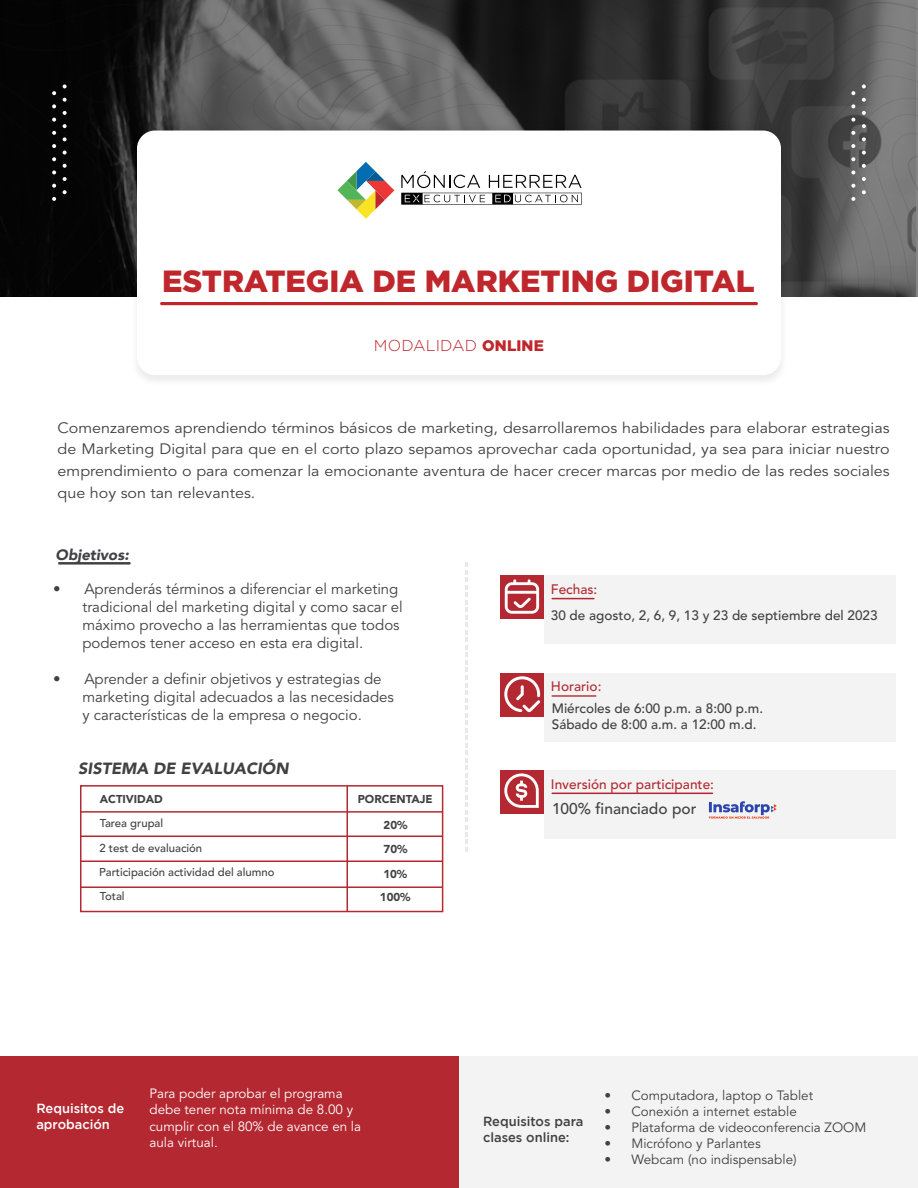
<style>
.page{position:relative;width:918px;height:1188px;background:#fff}
.page>*{position:absolute;margin:0;border:0;box-sizing:border-box;transform-origin:0 0}
.t1{font:900 30.6px "Gotham";color:#bf272c}
.t2{font:italic 900 16.2px "Avenir";color:#414042}
.t3{font:300 15.75px "Gotham";letter-spacing:.01em;color:#bf272c}
.t4{font:500 15.6px "Avenir";color:#414042}
.t5{font:15px/21.6px "Avenir";color:#414042;text-align:justify;scale:1.07 1}
.t6{font:15px/18px "Avenir";color:#414042}
.t7{font:italic 900 15px "Avenir";color:#414042}
.t8{font:500 13.65px "Avenir";color:#b42931}
.t9{font:500 13.5px/16.2px "Avenir";color:#414042}
.t10{font:13.35px "Avenir";color:#414042}
.t11{font:13.35px/16px "Avenir";color:#fff}
.t12{font:500 13.2px/15.8px "Gotham";color:#414042}
.t13{font:500 13.2px/15.8px "Gotham";color:#fff}
.t14{font:500 11.4px/24.8px "Avenir";color:#414042}
.t15{font:900 11.4px/23.7px "Avenir";color:#414042}
.s1{font-weight:900;font-size:15.15px}
</style>
<div class="page">
<svg style="left:465px;top:563px;width:2px;height:288px"></svg>
<div style="left:500px;top:575px;width:44px;height:44px;background:#b42931"></div>
<div style="left:544px;top:575px;width:351px;height:69px;background:#f3f3f3"></div>
<div style="left:500px;top:673px;width:44px;height:43px;background:#b42931"></div>
<div style="left:544px;top:673px;width:351px;height:68px;background:#f3f3f3"></div>
<div style="left:500px;top:770px;width:44px;height:44px;background:#b42931"></div>
<div style="left:544px;top:770px;width:351px;height:69px;background:#f3f3f3"></div>
<hr style="left:552px;top:598px;width:43px;height:1px;background:#b42931">
<hr style="left:552px;top:695px;width:44px;height:2px;background:#b42931">
<hr style="left:552px;top:793px;width:161px;height:1px;background:#b42931">
<svg style="left:505px;top:579px;width:34px;height:35px"></svg>
<svg style="left:504px;top:676px;width:36px;height:36px"></svg>
<svg style="left:504px;top:773px;width:35px;height:35px"></svg>
<hr style="left:58px;top:562px;width:73px;height:3px;background:#414042">
<div style="left:0;top:1056px;width:918px;height:132px;background:#f3f3f3"></div>
<div style="left:0;top:1056px;width:459px;height:132px;background:#b42931"></div>
<svg style="left:0;top:0;width:918px;height:297px"></svg>
<hr style="left:160px;top:302px;width:598px;height:3px;background:#bf272c">
<div style="left:80px;top:785px;width:363px;height:127px;border:2px solid #b42931"></div>
<hr style="left:81px;top:811px;width:362px;height:2px;background:#b42931">
<hr style="left:80px;top:836px;width:362px;height:1px;background:#b42931">
<hr style="left:81px;top:861px;width:362px;height:1px;background:#b42931">
<hr style="left:80px;top:886px;width:362px;height:2px;background:#b42931">
<hr style="left:347px;top:786px;width:1px;height:126px;background:#b42931">
<svg style="left:709px;top:801px;width:68px;height:18px"></svg>
<h1 class="t1" style="left:162px;top:263px;width:594px">ESTRATEGIA DE MARKETING DIGITAL</h1>
<p class="t3" style="left:374px;top:337px;width:171px">MODALIDAD <span class="s1">ONLINE</span></p>
<p class="t5" style="left:58px;top:417px;width:779px">Comenzaremos aprendiendo términos básicos de marketing, desarrollaremos habilidades para elaborar estrategias de Marketing Digital para que en el corto plazo sepamos aprovechar cada oportunidad, ya sea para iniciar nuestro emprendimiento o para comenzar la emocionante aventura de hacer crecer marcas por medio de las redes sociales que hoy son tan relevantes.</p>
<p class="t7" style="left:56px;top:542px;width:75px">Objetivos:</p>
<p class="t6" style="left:82px;top:581px;width:322px;text-indent:-29px">• Aprenderás términos a diferenciar el marketing tradicional del marketing digital y como sacar el máximo provecho a las herramientas que todos podemos tener acceso en esta era digital.</p>
<p class="t6" style="left:82px;top:671px;width:313px;text-indent:-29px">• Aprender a definir objetivos y estrategias de marketing digital adecuados a las necesidades y características de la empresa o negocio.</p>
<p class="t2" style="left:78px;top:755px;width:212px">SISTEMA DE EVALUACIÓN</p>
<p class="t15" style="left:100px;top:788px;width:65px">ACTIVIDAD</p>
<p class="t15" style="left:358px;top:788px;width:76px">PORCENTAJE</p>
<p class="t15" style="left:384px;top:814px;width:25px">20%<br>70%</p>
<p class="t15" style="left:380px;top:863px;width:32px;line-height:23.1px">10%<br>100%</p>
<p class="t14" style="left:100px;top:812px;width:104px">Tarea grupal<br>2 test de evaluación</p>
<p class="t14" style="left:99px;top:860px;width:177px;line-height:24.3px">Participación actividad del alumno<br>Total</p>
<p class="t8" style="left:551px;top:579px;width:48px">Fechas:</p>
<p class="t9" style="left:551px;top:607px;width:328px">30 de agosto, 2, 6, 9, 13 y 23 de septiembre del 2023</p>
<p class="t8" style="left:551px;top:676px;width:52px">Horario:</p>
<p class="t9" style="left:552px;top:701px;width:213px">Miércoles de 6:00 p.m. a 8:00 p.m.<br>Sábado de 8:00 a.m. a 12:00 m.d.</p>
<p class="t8" style="left:551px;top:774px;width:165px">Inversión por participante:</p>
<p class="t4" style="left:552px;top:797px;width:146px">100% financiado por</p>
<p class="t13" style="left:36px;top:1101px;width:89px">Requisitos de aprobación</p>
<p class="t11" style="left:150px;top:1086px;width:213px">Para poder aprobar el programa debe tener nota mínima de 8.00 y cumplir con el 80% de avance en la aula virtual.</p>
<p class="t12" style="left:483px;top:1113px;width:102px">Requisitos para clases online:</p>
<p class="t10" style="left:604px;top:1085px;width:210px">• Computadora, laptop o Tablet</p>
<p class="t10" style="left:604px;top:1101px;width:194px">• Conexión a internet estable</p>
<p class="t10" style="left:604px;top:1118px;width:263px">• Plataforma de videoconferencia ZOOM</p>
<p class="t10" style="left:604px;top:1134px;width:158px">• Micrófono y Parlantes</p>
<p class="t10" style="left:604px;top:1150px;width:194px">• Webcam (no indispensable)</p>
</div>
